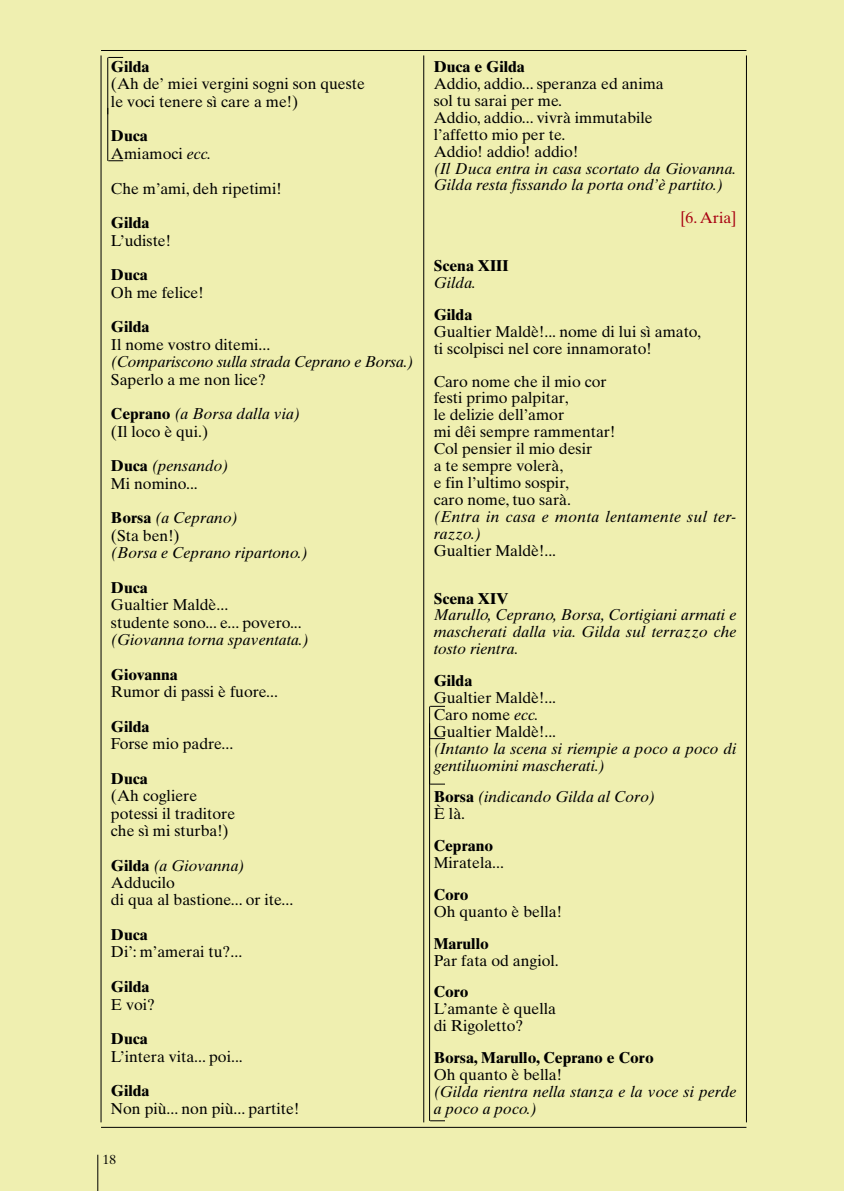
<style>
.page{position:relative;width:844px;height:1191px;background:#fff}
.page>*{position:absolute;margin:0;border:0;box-sizing:border-box;transform-origin:0 0}
.t1{font:15.75px/17px "Times Ten";color:#000}
.t2{font:italic 15.75px/17px "Times Ten";color:#000}
.t3{font:700 15.75px "Times Ten";color:#000}
.t4{font:italic 15.75px/17px "Times Ten";letter-spacing:.02em;color:#000}
.t5{font:italic 15.75px "Times Ten";letter-spacing:-.02em;color:#000}
.t6{font:15.75px "Times Ten";color:#a80011}
.t7{font:13.12px "Times Ten";color:#000}
.s1{font-weight:700}
.s2{font-style:italic}
.s3{font-weight:700;font-style:normal}
.s4{font-style:normal}
</style>
<div class="page">
<div style="left:0;top:0;width:843px;height:1191px;background:#efefb0"></div>
<svg style="left:108px;top:57px;width:15px;height:1px"></svg>
<hr style="left:107px;top:58px;width:1px;height:56px;background:#000">
<svg style="left:108px;top:160px;width:15px;height:1px"></svg>
<hr style="left:107px;top:108px;width:1px;height:53px;background:#000">
<svg style="left:430px;top:706px;width:15px;height:1px"></svg>
<hr style="left:429px;top:706px;width:1px;height:40px;background:#000">
<svg style="left:430px;top:783px;width:15px;height:1px"></svg>
<hr style="left:429px;top:731px;width:1px;height:53px;background:#000">
<svg style="left:430px;top:1120px;width:15px;height:1px"></svg>
<hr style="left:429px;top:747px;width:1px;height:373px;background:#000">
<svg style="left:430px;top:723px;width:15px;height:16px"></svg>
<hr style="left:423px;top:55px;width:1px;height:1067px;background:#000">
<hr style="left:101px;top:1127px;width:645px;height:1px;background:#000">
<hr style="left:101px;top:50px;width:645px;height:1px;background:#000">
<hr style="left:745px;top:55px;width:1px;height:1067px;background:#000">
<hr style="left:101px;top:55px;width:1px;height:1067px;background:#000">
<hr style="left:97px;top:1154px;width:1px;height:37px;background:#000">
<p class="t3" style="left:111px;top:61px;width:40px">Gilda</p>
<p class="t1" style="left:111px;top:77px;width:255px">(Ah de’ miei vergini sogni son queste le voci tenere sì care a me!)</p>
<p class="t1" style="left:111px;top:129px;width:102px"><span class="s1">Duca<br></span>Amiamoci <span class="s2">ecc.</span></p>
<p class="t1" style="left:111px;top:181px;width:172px">Che m’ami, deh ripetimi!</p>
<p class="t3" style="left:111px;top:217px;width:40px">Gilda</p>
<p class="t1" style="left:111px;top:233px;width:62px">L’udiste!</p>
<p class="t3" style="left:111px;top:269px;width:38px">Duca</p>
<p class="t1" style="left:111px;top:285px;width:94px">Oh me felice!</p>
<p class="t3" style="left:111px;top:321px;width:40px">Gilda</p>
<p class="t1" style="left:111px;top:337px;width:161px">Il nome vostro ditemi...</p>
<p class="t5" style="left:111px;top:356px;width:304px">(Compariscono sulla strada Ceprano e Borsa.)</p>
<p class="t1" style="left:111px;top:372px;width:156px">Saperlo a me non lice?</p>
<p class="t2" style="left:111px;top:406px;width:191px"><span class="s3">Ceprano</span> (a Borsa dalla via) <span class="s4">(Il loco è qui.)</span></p>
<p class="t1" style="left:111px;top:459px;width:119px"><span class="s1">Duca</span> <span class="s2">(pensando)<br></span>Mi nomino...</p>
<p class="t2" style="left:111px;top:511px;width:128px"><span class="s3">Borsa</span> (a Ceprano) <span class="s4">(Sta ben!)</span></p>
<p class="t2" style="left:111px;top:546px;width:198px">(Borsa e Ceprano ripartono.)</p>
<p class="t3" style="left:111px;top:582px;width:38px">Duca</p>
<p class="t1" style="left:111px;top:598px;width:192px">Gualtier Maldè...<br>studente sono... e... povero...</p>
<p class="t2" style="left:111px;top:632px;width:199px">(Giovanna torna spaventata.)</p>
<p class="t3" style="left:111px;top:669px;width:68px">Giovanna</p>
<p class="t1" style="left:111px;top:685px;width:169px">Rumor di passi è fuore...</p>
<p class="t3" style="left:111px;top:721px;width:40px">Gilda</p>
<p class="t1" style="left:111px;top:737px;width:124px">Forse mio padre...</p>
<p class="t3" style="left:111px;top:773px;width:38px">Duca</p>
<p class="t1" style="left:111px;top:788px;width:126px">(Ah cogliere potessi il traditore che sì mi sturba!)</p>
<p class="t1" style="left:111px;top:858px;width:184px"><span class="s1">Gilda</span> <span class="s2">(a Giovanna)<br></span>Adducilo<br>di qua al bastione... or ite...</p>
<p class="t3" style="left:111px;top:929px;width:38px">Duca</p>
<p class="t1" style="left:111px;top:945px;width:133px">Di’: m’amerai tu?...</p>
<p class="t3" style="left:111px;top:981px;width:40px">Gilda</p>
<p class="t1" style="left:111px;top:997px;width:46px">E voi?</p>
<p class="t3" style="left:111px;top:1033px;width:38px">Duca</p>
<p class="t1" style="left:111px;top:1049px;width:133px">L’intera vita... poi...</p>
<p class="t3" style="left:111px;top:1085px;width:40px">Gilda</p>
<p class="t1" style="left:111px;top:1101px;width:190px">Non più... non più... partite!</p>
<p class="t7" style="left:103px;top:1154px;width:15px">18</p>
<p class="t3" style="left:433px;top:61px;width:92px">Duca e Gilda</p>
<p class="t1" style="left:433px;top:77px;width:231px">Addio, addio... speranza ed anima sol tu sarai per me.<br>Addio, addio... vivrà immutabile l’affetto mio per te.<br>Addio! addio! addio!</p>
<p class="t2" style="left:433px;top:161px;width:304px">(Il Duca entra in casa scortato da Giovanna.<br>Gilda resta fissando la porta ond’è partito.)</p>
<p class="t6" style="left:680px;top:212px;width:58px">[6. Aria]</p>
<p class="t3" style="left:433px;top:260px;width:76px">Scena XIII</p>
<p class="t2" style="left:433px;top:275px;width:44px">Gilda.</p>
<p class="t3" style="left:433px;top:309px;width:40px">Gilda</p>
<p class="t1" style="left:433px;top:324px;width:269px">Gualtier Maldè!... nome di lui sì amato, ti scolpisci nel core innamorato!</p>
<p class="t1" style="left:433px;top:374px;width:183px">Caro nome che il mio cor festi primo palpitar,<br>le delizie dell’amor<br>mi dêi sempre rammentar!<br>Col pensier il mio desir<br>a te sempre volerà,<br>e fin l’ultimo sospir,<br>caro nome, tuo sarà.</p>
<p class="t4" style="left:433px;top:509px;width:304px">(Entra in casa e monta lentamente sul ter&shy;razzo.)</p>
<p class="t1" style="left:433px;top:543px;width:124px">Gualtier Maldè!...</p>
<p class="t3" style="left:433px;top:592px;width:76px">Scena XIV</p>
<p class="t2" style="left:433px;top:608px;width:304px;text-align:justify">Marullo, Ceprano, Borsa, Cortigiani armati e mascherati dalla via. Gilda sul terrazzo che tosto rientra.</p>
<p class="t3" style="left:433px;top:675px;width:40px">Gilda</p>
<p class="t1" style="left:433px;top:690px;width:124px">Gualtier Maldè!...<br>Caro nome <span class="s2">ecc.<br></span>Gualtier Maldè!...</p>
<p class="t2" style="left:433px;top:741px;width:304px">(Intanto la scena si riempie a poco a poco di gentiluomini mascherati.)</p>
<p class="t2" style="left:433px;top:790px;width:223px"><span class="s3">Borsa</span> (indicando Gilda al Coro)<br><span class="s4">È là.</span></p>
<p class="t3" style="left:433px;top:840px;width:61px">Ceprano</p>
<p class="t1" style="left:433px;top:855px;width:72px">Miratela...</p>
<p class="t3" style="left:433px;top:889px;width:37px">Coro</p>
<p class="t1" style="left:433px;top:904px;width:130px">Oh quanto è bella!</p>
<p class="t3" style="left:433px;top:937px;width:57px">Marullo</p>
<p class="t1" style="left:433px;top:953px;width:127px">Par fata od angiol.</p>
<p class="t3" style="left:433px;top:986px;width:37px">Coro</p>
<p class="t1" style="left:433px;top:1002px;width:124px">L’amante è quella di Rigoletto?</p>
<p class="t3" style="left:433px;top:1052px;width:222px">Borsa, Marullo, Ceprano e Coro</p>
<p class="t1" style="left:433px;top:1067px;width:130px">Oh quanto è bella!</p>
<p class="t2" style="left:433px;top:1084px;width:304px">(Gilda rientra nella stanza e la voce si perde a poco a poco.)</p>
</div>
